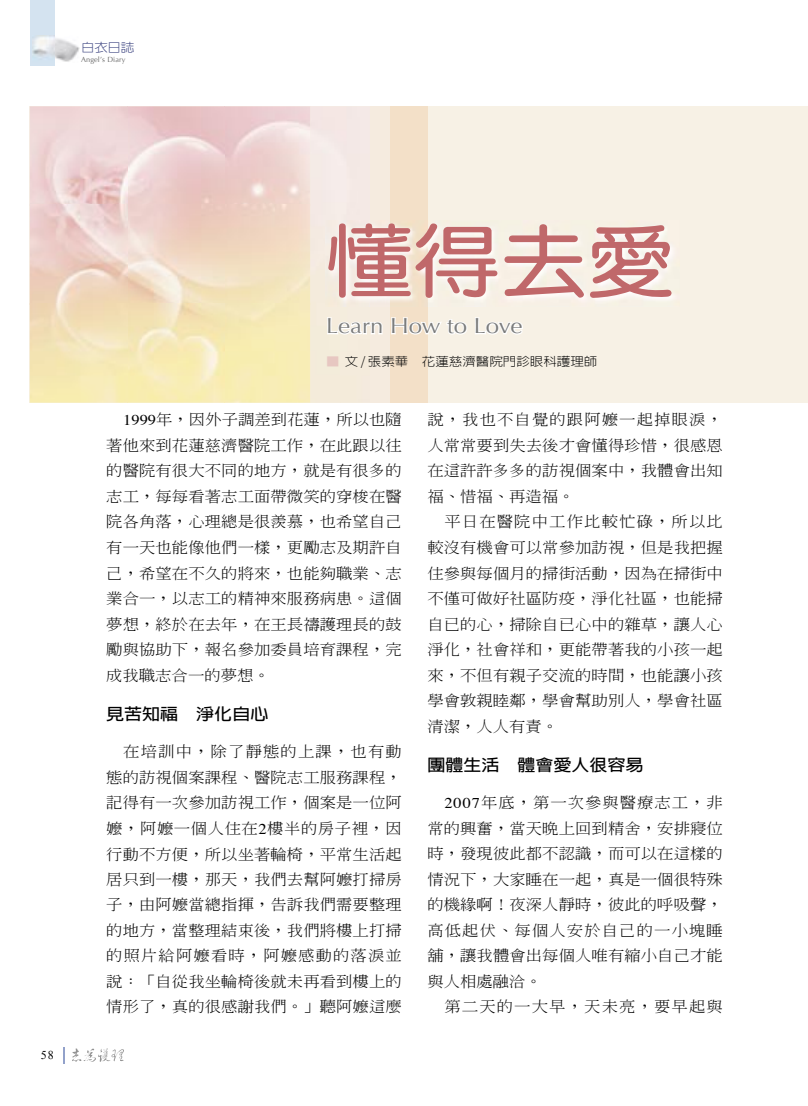
<style>
.page{position:relative;width:808px;height:1106px;background:#fff}
.page>*{position:absolute;margin:0;border:0;box-sizing:border-box;transform-origin:0 0}
.t1{font:700 78.3px "Yen Round";color:#c0686a;scale:1.11 1}
.t2{font:21.6px "Optima";color:#7b7c7c;scale:1.11 1}
.t3{font:700 16.2px "Lin Gothic";color:#000;scale:1.11 1}
.t4{font:300 14.85px/25.5px "Adobe Ming Std";letter-spacing:.005em;color:#000;text-align:justify;scale:1.1 1}
.t5{font:300 14.85px "Adobe Ming Std";letter-spacing:.07em;color:#000;scale:1.1 1}
.t6{font:300 12.15px "Lin Gothic";color:#000;scale:1.11 1}
.t7{font:300 12.15px "AR New Hei B5";color:#373f7d;scale:1.11 1}
.t8{font:12px "Times New Roman";color:#000}
.t9{font:7.35px "Optima";letter-spacing:.01em;color:#636363}
.s1{font-family:"AR Yuan B5";font-weight:700;color:#e7c7c1}
.s2{font-family:"Times";font-weight:400}
</style>
<div class="page">
<svg style="left:63px;top:1047px;width:2px;height:16px"></svg>
<svg style="left:72px;top:1048px;width:52px;height:13px"></svg>
<div style="left:30px;top:0;width:24px;height:66px;background:#d4e3f0"></div>
<img style="left:32px;top:36px;width:47px;height:26px">
<div style="left:30px;top:106px;width:778px;height:297px;background:#f7f1e5"></div>
<img style="left:30px;top:106px;width:280px;height:297px">
<div style="left:387px;top:106px;width:40px;height:297px;background:#f3e0c8"></div>
<div style="left:370px;top:106px;width:19px;height:297px;background:#f5ebdf"></div>
<svg style="left:326px;top:316px;width:57px;height:20px"></svg>
<svg style="left:391px;top:316px;width:132px;height:21px"></svg>
<img style="left:325px;top:220px;width:350px;height:86px">
<img style="left:370px;top:220px;width:1px;height:86px">
<p class="t7" style="left:81px;top:41px;width:49px">白衣日誌</p>
<p class="t9" style="left:81px;top:56px;width:46px">Angel’s Diary</p>
<p class="t8" style="left:41px;top:1048px;width:14px">58</p>
<h1 class="t1" style="left:326px;top:222px;width:315px">懂得去愛</h1>
<h2 class="t2" style="left:326px;top:313px;width:179px">Learn How to Love</h2>
<p class="t6" style="left:326px;top:356px;width:246px"><span class="s1">■</span> 文/張素華　花蓮慈濟醫院門診眼科護理師</p>
<p class="t4" style="left:106px;top:407px;width:270px;text-indent:17px"><span class="s2">1999</span>年，因外子調差到花蓮，所以也隨著他來到花蓮慈濟醫院工作，在此跟以往的醫院有很大不同的地方，就是有很多的志工，每每看著志工面帶微笑的穿梭在醫院各角落，心理總是很羨慕，也希望自己有一天也能像他們一樣，更勵志及期許自己，希望在不久的將來，也能夠職業、志業合一，以志工的精神來服務病患。這個夢想，終於在去年，在王長禱護理長的鼓勵與協助下，報名參加委員培育課程，完成我職志合一的夢想。</p>
<p class="t3" style="left:106px;top:706px;width:147px">見苦知福　淨化自心</p>
<p class="t4" style="left:106px;top:738px;width:270px;text-indent:17px">在培訓中，除了靜態的上課，也有動態的訪視個案課程、醫院志工服務課程，記得有一次參加訪視工作，個案是一位阿嬤，阿嬤一個人住在<span class="s2">2</span>樓半的房子裡，因行動不方便，所以坐著輪椅，平常生活起</p>
<p class="t4" style="left:106px;top:866px;width:270px">居只到一樓，那天，我們去幫阿嬤打掃房子，由阿嬤當總指揮，告訴我們需要整理的地方，當整理結束後，我們將樓上打掃的照片給阿嬤看時，阿嬤感動的落淚並說：「自從我坐輪椅後就未再看到樓上的情形了，真的很感謝我們。」聽阿嬤這麼</p>
<p class="t4" style="left:427px;top:407px;width:270px">說，我也不自覺的跟阿嬤一起掉眼淚，人常常要到失去後才會懂得珍惜，很感恩在這許許多多的訪視個案中，我體會出知福、惜福、再造福。</p>
<p class="t4" style="left:427px;top:509px;width:270px;text-indent:17px">平日在醫院中工作比較忙碌，所以比較沒有機會可以常參加訪視，但是我把握住參與每個月的掃街活動，因為在掃街中不僅可做好社區防疫，淨化社區，也能掃自已的心，掃除自已心中的雜草，讓人心淨化，社會祥和，更能帶著我的小孩一起來，不但有親子交流的時間，也能讓小孩學會敦親睦鄰，學會幫助別人，學會社區清潔，人人有責。</p>
<p class="t3" style="left:427px;top:757px;width:196px">團體生活　體會愛人很容易</p>
<p class="t4" style="left:427px;top:789px;width:270px;text-indent:17px"><span class="s2">2007</span>年底，第一次參與醫療志工，非常的興奮，當天晚上回到精舍，安排寢位時，發現彼此都不認識，而可以在這樣的情況下，大家睡在一起，真是一個很特殊的機緣啊！夜深人靜時，彼此的呼吸聲，高低起伏、每個人安於自己的一小塊睡舖，讓我體會出每個人唯有縮小自己才能與人相處融洽。</p>
<p class="t5" style="left:444px;top:998px;width:255px">第二天的一大早，天未亮，要早起與</p>
</div>
